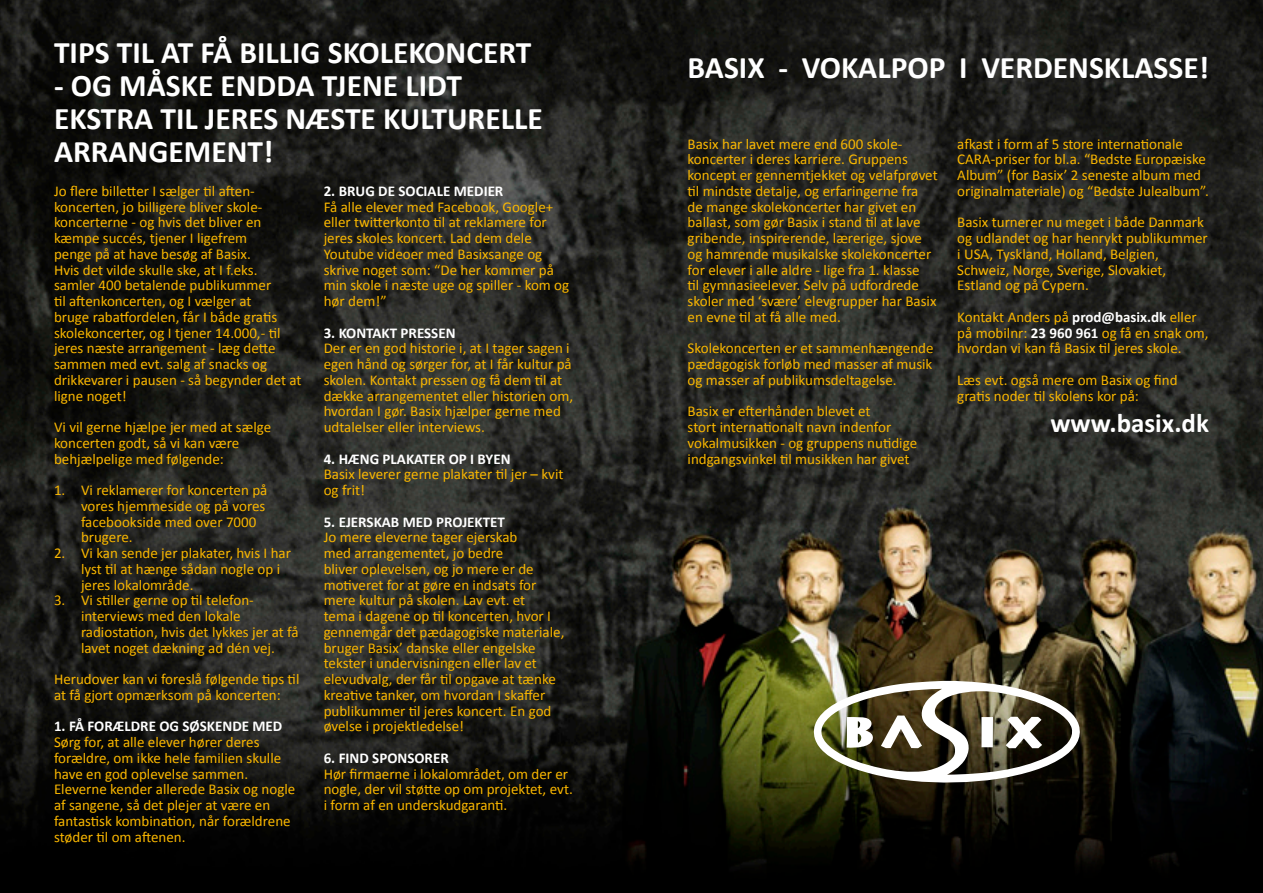
<style>
.page{position:relative;width:1263px;height:893px;background:#fff}
.page>*{position:absolute;margin:0;border:0;box-sizing:border-box;transform-origin:0 0}
.t1{font:700 31.5px/33px "Calibri";color:#fff}
.t2{font:700 27px "Calibri";color:#fff}
.t3{font:15px/15.8px "Calibri";color:#fab700}
.t4{font:700 15px "Calibri";color:#fff}
.s1{font-weight:700;color:#fff}
</style>
<div class="page">
<img style="left:0;top:0;width:1263px;height:893px">
<svg style="left:810px;top:680px;width:273px;height:104px"></svg>
<p class="t1" style="left:54px;top:36px;width:479px">TIPS TIL AT FÅ BILLIG SKOLEKONCERT</p>
<p class="t1" style="left:54px;top:69px;width:490px">- OG MÅSKE ENDDA TJENE LIDT<br>EKSTRA TIL JERES NÆSTE KULTURELLE<br>ARRANGEMENT!</p>
<p class="t3" style="left:54px;top:183px;width:249px">Jo flere billetter I sælger til aften&shy;koncerten, jo billigere bliver skole&shy;koncerterne - og hvis det bliver en kæmpe succés, tjener I ligefrem<br>penge på at have besøg af Basix.<br>Hvis det vilde skulle ske, at I f.eks. samler 400 betalende publikummer<br>til aftenkoncerten, og I vælger at<br>bruge rabatfordelen, får I både gratis skolekoncerter, og I tjener 14.000,- til jeres næste arrangement - læg dette sammen med evt. salg af snacks og drikkevarer i pausen - så begynder det at ligne noget!</p>
<p class="t3" style="left:54px;top:419px;width:219px">Vi vil gerne hjælpe jer med at sælge koncerten godt, så vi kan være behjælpelige med følgende:</p>
<p class="t3" style="left:81px;top:482px;width:188px;text-indent:-27px">1. Vi reklamerer for koncerten på vores hjemmeside og på vores facebookside med over 7000 brugere.</p>
<p class="t3" style="left:81px;top:545px;width:212px;text-indent:-27px">2. Vi kan sende jer plakater, hvis I har lyst til at hænge sådan nogle op i jeres lokalområde.</p>
<p class="t3" style="left:81px;top:592px;width:219px;text-indent:-27px">3. Vi stiller gerne op til telefon&shy;interviews med den lokale radiostation, hvis det lykkes jer at få lavet noget dækning ad dén vej.</p>
<p class="t3" style="left:54px;top:671px;width:247px">Herudover kan vi foreslå følgende tips til at få gjort opmærksom på koncerten:</p>
<p class="t4" style="left:54px;top:717px;width:230px">1. FÅ FORÆLDRE OG SØSKENDE MED</p>
<p class="t3" style="left:54px;top:734px;width:243px">Sørg for, at alle elever hører deres forældre, om ikke hele familien skulle have en god oplevelse sammen.<br>Eleverne kender allerede Basix og nogle af sangene, så det plejer at være en fantastisk kombination, når forældrene støder til om aftenen.</p>
<p class="t4" style="left:324px;top:181px;width:181px">2. BRUG DE SOCIALE MEDIER</p>
<p class="t3" style="left:324px;top:199px;width:247px">Få alle elever med Facebook, Google+ eller twitterkonto til at reklamere for jeres skoles koncert. Lad dem dele<br>Youtube videoer med Basixsange og skrive noget som: “De her kommer på min skole i næste uge og spiller - kom og hør dem!”</p>
<p class="t4" style="left:324px;top:323px;width:133px">3. KONTAKT PRESSEN</p>
<p class="t3" style="left:324px;top:340px;width:251px">Der er en god historie i, at I tager sagen i egen hånd og sørger for, at I får kultur på skolen. Kontakt pressen og få dem til at dække arrangementet eller historien om, hvordan I gør. Basix hjælper gerne med udtalelser eller interviews.</p>
<p class="t4" style="left:324px;top:449px;width:188px">4. HÆNG PLAKATER OP I BYEN</p>
<p class="t3" style="left:324px;top:466px;width:241px">Basix leverer gerne plakater til jer – kvit og frit!</p>
<p class="t4" style="left:324px;top:512px;width:183px">5. EJERSKAB MED PROJEKTET</p>
<p class="t3" style="left:324px;top:529px;width:242px">Jo mere eleverne tager ejerskab<br>med arrangementet, jo bedre<br>bliver oplevelsen, og jo mere er de motiveret for at gøre en indsats for mere kultur på skolen. Lav evt. et<br>tema i dagene op til koncerten, hvor I gennemgår det pædagogiske materiale, bruger Basix’ danske eller engelske tekster i undervisningen eller lav et elevudvalg, der får til opgave at tænke kreative tanker, om hvordan I skaffer publikummer til jeres koncert. En god øvelse i projektledelse!</p>
<p class="t3" style="left:324px;top:750px;width:251px"><span class="s1">6. FIND SPONSORER<br></span>Hør firmaerne i lokalområdet, om der er nogle, der vil støtte op om projektet, evt. i form af en underskudgaranti.</p>
<p class="t1" style="left:688px;top:51px;width:523px">BASIX - VOKALPOP I VERDENSKLASSE!</p>
<p class="t3" style="left:688px;top:136px;width:252px">Basix har lavet mere end 600 skole&shy;koncerter i deres karriere. Gruppens koncept er gennemtjekket og velafprøvet til mindste detalje, og erfaringerne fra<br>de mange skolekoncerter har givet en ballast, som gør Basix i stand til at lave gribende, inspirerende, lærerige, sjove og hamrende musikalske skolekoncerter for elever i alle aldre - lige fra 1. klasse<br>til gymnasieelever. Selv på udfordrede skoler med ‘svære’ elevgrupper har Basix en evne til at få alle med.</p>
<p class="t3" style="left:688px;top:340px;width:247px;text-align:justify">Skolekoncerten er et sammenhængende pædagogisk forløb med masser af musik og masser af publikumsdeltagelse.</p>
<p class="t3" style="left:688px;top:403px;width:231px">Basix er efterhånden blevet et<br>stort internationalt navn indenfor vokalmusikken - og gruppens nutidige indgangsvinkel til musikken har givet</p>
<p class="t3" style="left:957px;top:136px;width:253px">afkast i form af 5 store internationale CARA-priser for bl.a. “Bedste Europæiske Album” (for Basix’ 2 seneste album med originalmateriale) og “Bedste Julealbum”.</p>
<p class="t3" style="left:957px;top:214px;width:252px">Basix turnerer nu meget i både Danmark og udlandet og har henrykt publikummer i USA, Tyskland, Holland, Belgien, Schweiz, Norge, Sverige, Slovakiet, Estland og på Cypern.</p>
<p class="t3" style="left:957px;top:309px;width:253px">Kontakt Anders på <span class="s1">prod@basix.dk</span> eller på mobilnr: <span class="s1">23 960 961</span> og få en snak om, hvordan vi kan få Basix til jeres skole.</p>
<p class="t3" style="left:957px;top:372px;width:222px">Læs evt. også mere om Basix og find gratis noder til skolens kor på:</p>
<p class="t2" style="left:1050px;top:406px;width:160px">www.basix.dk</p>
</div>
